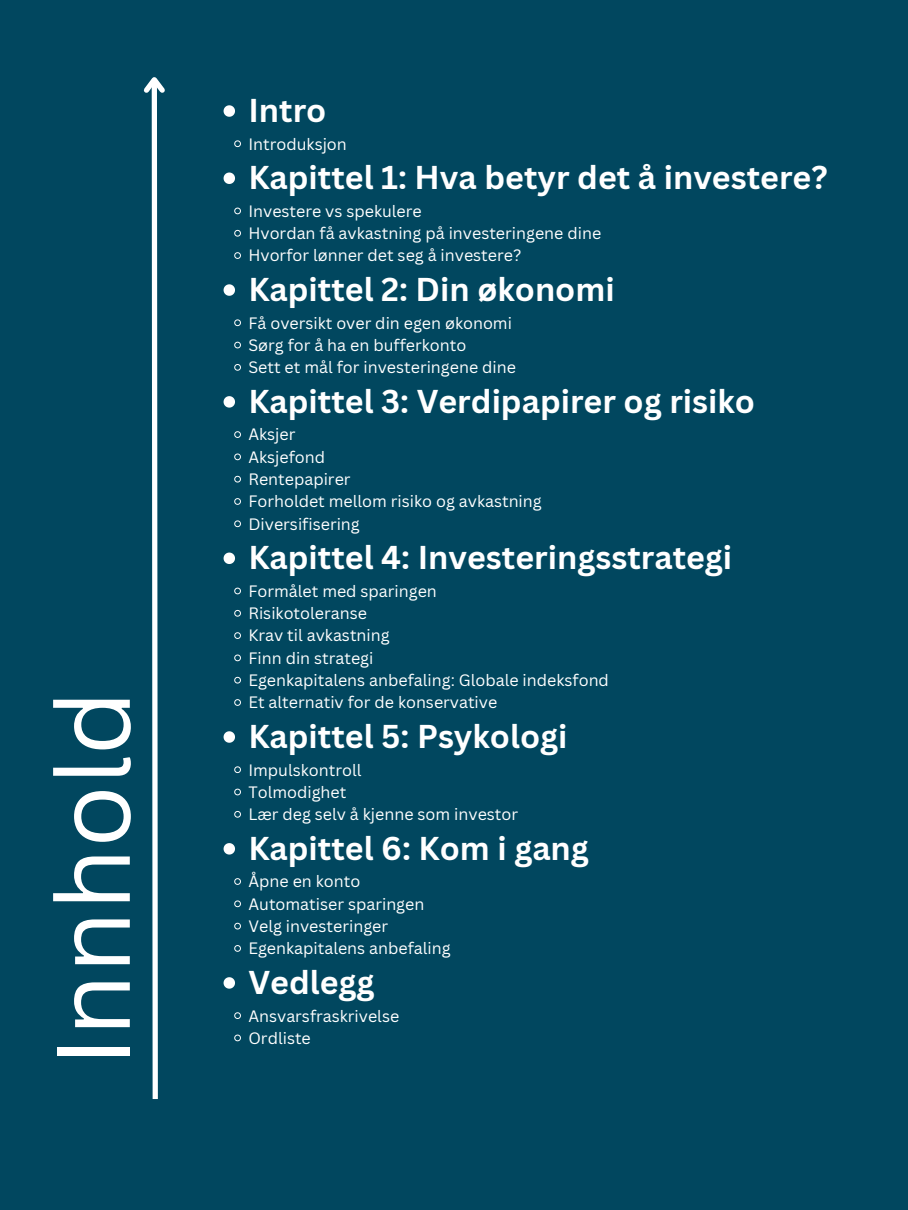
<style>
.page{position:relative;width:908px;height:1210px;background:#fff}
.page>*{position:absolute;margin:0;border:0;box-sizing:border-box;transform-origin:0 0}
.t1{font:101.5px "Canva Sans";color:#fff}
.t2{font:700 32.13px "Canva Sans";color:#fff}
.t3{font:16.06px "Canva Sans";color:#fff}
</style>
<div class="page">
<div style="left:0;top:0;width:907px;height:1210px;background:#01475f"></div>
<svg style="left:223px;top:105px;width:12px;height:12px"></svg>
<svg style="left:234px;top:140px;width:7px;height:7px"></svg>
<svg style="left:223px;top:172px;width:12px;height:12px"></svg>
<svg style="left:234px;top:208px;width:7px;height:6px"></svg>
<svg style="left:234px;top:230px;width:7px;height:6px"></svg>
<svg style="left:234px;top:252px;width:7px;height:7px"></svg>
<svg style="left:223px;top:284px;width:12px;height:12px"></svg>
<svg style="left:234px;top:319px;width:7px;height:7px"></svg>
<svg style="left:234px;top:342px;width:7px;height:6px"></svg>
<svg style="left:234px;top:364px;width:7px;height:6px"></svg>
<svg style="left:223px;top:396px;width:12px;height:11px"></svg>
<svg style="left:234px;top:431px;width:7px;height:7px"></svg>
<svg style="left:234px;top:454px;width:7px;height:6px"></svg>
<svg style="left:234px;top:476px;width:7px;height:6px"></svg>
<svg style="left:234px;top:498px;width:7px;height:7px"></svg>
<svg style="left:234px;top:520px;width:7px;height:7px"></svg>
<svg style="left:223px;top:552px;width:12px;height:12px"></svg>
<svg style="left:234px;top:588px;width:7px;height:6px"></svg>
<svg style="left:234px;top:610px;width:7px;height:6px"></svg>
<svg style="left:234px;top:632px;width:7px;height:7px"></svg>
<svg style="left:234px;top:654px;width:7px;height:7px"></svg>
<svg style="left:234px;top:677px;width:7px;height:6px"></svg>
<svg style="left:234px;top:699px;width:7px;height:6px"></svg>
<svg style="left:223px;top:731px;width:12px;height:11px"></svg>
<svg style="left:234px;top:766px;width:7px;height:7px"></svg>
<svg style="left:234px;top:789px;width:7px;height:6px"></svg>
<svg style="left:234px;top:811px;width:7px;height:6px"></svg>
<svg style="left:223px;top:843px;width:12px;height:11px"></svg>
<svg style="left:234px;top:878px;width:7px;height:6px"></svg>
<svg style="left:234px;top:900px;width:7px;height:7px"></svg>
<svg style="left:234px;top:923px;width:7px;height:6px"></svg>
<svg style="left:234px;top:945px;width:7px;height:6px"></svg>
<svg style="left:223px;top:977px;width:12px;height:11px"></svg>
<svg style="left:234px;top:1012px;width:7px;height:7px"></svg>
<svg style="left:234px;top:1034px;width:7px;height:7px"></svg>
<svg style="left:143px;top:77px;width:22px;height:1022px"></svg>
<p class="t1" style="left:21px;top:1067px;width:378px;rotate:-90deg">Innhold</p>
<p class="t2" style="left:248px;top:88px;width:79px">Intro</p>
<p class="t3" style="left:248px;top:132px;width:100px">Introduksjon</p>
<p class="t2" style="left:248px;top:155px;width:580px">Kapittel 1: Hva betyr det å investere?</p>
<p class="t3" style="left:248px;top:200px;width:175px">Investere vs spekulere</p>
<p class="t3" style="left:248px;top:222px;width:354px">Hvordan få avkastning på investeringene dine</p>
<p class="t3" style="left:248px;top:244px;width:274px">Hvorfor lønner det seg å investere?</p>
<p class="t2" style="left:248px;top:267px;width:368px">Kapittel 2: Din økonomi</p>
<p class="t3" style="left:248px;top:311px;width:265px">Få oversikt over din egen økonomi</p>
<p class="t3" style="left:248px;top:334px;width:219px">Sørg for å ha en bufferkonto</p>
<p class="t3" style="left:248px;top:356px;width:269px">Sett et mål for investeringene dine</p>
<p class="t2" style="left:248px;top:379px;width:508px">Kapittel 3: Verdipapirer og risiko</p>
<p class="t3" style="left:248px;top:423px;width:49px">Aksjer</p>
<p class="t3" style="left:248px;top:445px;width:78px">Aksjefond</p>
<p class="t3" style="left:248px;top:468px;width:104px">Rentepapirer</p>
<p class="t3" style="left:248px;top:490px;width:295px">Forholdet mellom risiko og avkastning</p>
<p class="t3" style="left:248px;top:512px;width:113px">Diversifisering</p>
<p class="t2" style="left:248px;top:535px;width:485px">Kapittel 4: Investeringsstrategi</p>
<p class="t3" style="left:248px;top:580px;width:190px">Formålet med sparingen</p>
<p class="t3" style="left:248px;top:602px;width:120px">Risikotoleranse</p>
<p class="t3" style="left:248px;top:624px;width:143px">Krav til avkastning</p>
<p class="t3" style="left:248px;top:646px;width:126px">Finn din strategi</p>
<p class="t3" style="left:248px;top:669px;width:362px">Egenkapitalens anbefaling: Globale indeksfond</p>
<p class="t3" style="left:248px;top:691px;width:250px">Et alternativ for de konservative</p>
<p class="t2" style="left:248px;top:714px;width:320px">Kapittel 5: Psykologi</p>
<p class="t3" style="left:248px;top:758px;width:114px">Impulskontroll</p>
<p class="t3" style="left:248px;top:780px;width:99px">Tolmodighet</p>
<p class="t3" style="left:248px;top:803px;width:271px">Lær deg selv å kjenne som investor</p>
<p class="t2" style="left:248px;top:825px;width:342px">Kapittel 6: Kom i gang</p>
<p class="t3" style="left:248px;top:870px;width:113px">Åpne en konto</p>
<p class="t3" style="left:248px;top:892px;width:177px">Automatiser sparingen</p>
<p class="t3" style="left:248px;top:915px;width:141px">Velg investeringer</p>
<p class="t3" style="left:248px;top:937px;width:204px">Egenkapitalens anbefaling</p>
<p class="t2" style="left:248px;top:959px;width:128px">Vedlegg</p>
<p class="t3" style="left:248px;top:1004px;width:152px">Ansvarsfraskrivelse</p>
<p class="t3" style="left:248px;top:1026px;width:64px">Ordliste</p>
</div>
